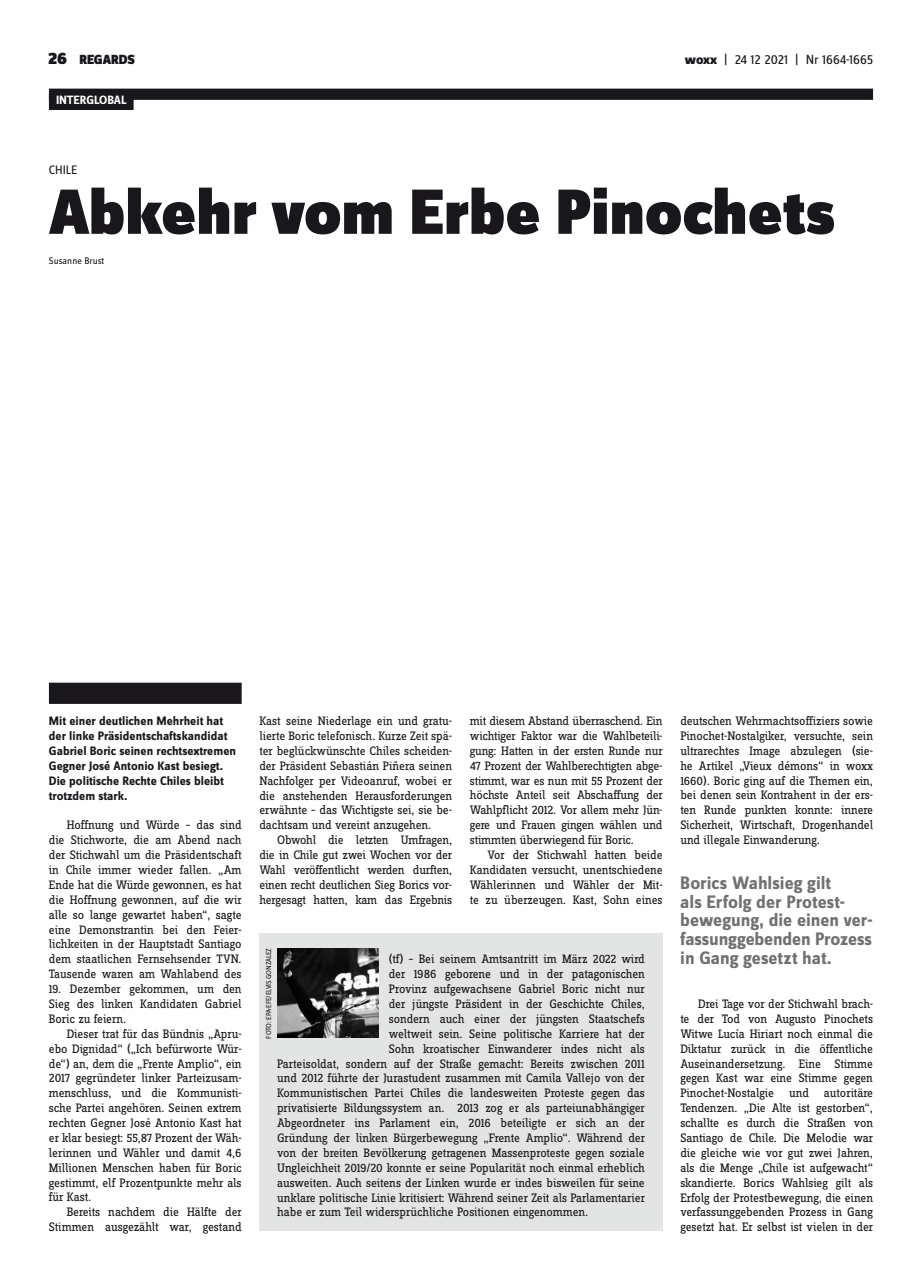
<style>
.page{position:relative;width:922px;height:1276px;background:#fff}
.page>*{position:absolute;margin:0;border:0;box-sizing:border-box;transform-origin:0 0}
.t1{font:900 66.25px "Zine Sans Dis";color:#1a171c}
.t2{font:700 18.75px/18.8px "Zine Sans Dis";color:#707172}
.t3{font:13.75px "Zine Sans Dis";letter-spacing:-.01em;color:#1a171c}
.t4{font:900 13.75px "Zine Sans Dis";letter-spacing:-.01em;color:#1a171c}
.t5{font:12.75px/14.9px "Zine Slab Dis";letter-spacing:-.01em;color:#1a171c;text-align:justify}
.t6{font:700 12.75px/14.9px "Zine Sans Dis";color:#1a171c}
.t7{font:12.75px "Zine Sans Dis";letter-spacing:-.01em;color:#1a171c}
.t8{font:700 12.5px "Zine Sans Dis";letter-spacing:-.005em;color:#fff}
.t9{font:10px "Zine Sans Dis";color:#1a171c}
.t10{font:7.5px "Zine Sans Dis";letter-spacing:-.04em;color:#1a171c}
.s1{font-size:17.5px}
.s2{font-weight:800}
</style>
<div class="page">
<div style="left:49px;top:89px;width:823px;height:11px;background:#1a171c"></div>
<div style="left:49px;top:94px;width:85px;height:16px;background:#1a171c"></div>
<div style="left:49px;top:682px;width:192px;height:22px;background:#1a171c"></div>
<div style="left:259px;top:933px;width:403px;height:298px;background:#e3e4e4"></div>
<img style="left:277px;top:948px;width:101px;height:89px">
<p class="t4" style="left:48px;top:52px;width:88px"><span class="s1">26</span> REGARDS</p>
<p class="t3" style="left:684px;top:53px;width:190px"><span class="s2">woxx</span> | 24 12 2021 | Nr 1664-1665</p>
<p class="t8" style="left:56px;top:93px;width:72px">INTERGLOBAL</p>
<p class="t7" style="left:49px;top:164px;width:30px">Chile</p>
<h1 class="t1" style="left:49px;top:175px;width:787px">Abkehr vom Erbe Pinochets</h1>
<p class="t9" style="left:49px;top:256px;width:57px">Susanne Brust</p>
<p class="t6" style="left:49px;top:714px;width:189px">Mit einer deutlichen Mehrheit hat der linke Präsidentschaftskandidat<br>Gabriel Boric seinen rechtsextremen<br>Gegner José Antonio Kast besiegt.<br>Die politische Rechte Chiles bleibt trotzdem stark.</p>
<p class="t5" style="left:49px;top:818px;width:194px;text-indent:18px">Hoffnung und Würde – das sind die Stichworte, die am Abend nach der Stichwahl um die Präsidentschaft in Chile immer wieder fallen. „Am Ende hat die Würde gewonnen, es hat die Hoffnung gewonnen, auf die wir alle so lange gewartet haben“, sagte eine Demonstrantin bei den Feier&shy;lichkeiten in der Hauptstadt Santiago dem staatlichen Fernsehsender TVN.<br>Tausende waren am Wahlabend des</p>
<p class="t5" style="left:49px;top:982px;width:194px">19. Dezember gekommen, um den Sieg des linken Kandidaten Gabriel Boric zu feiern.</p>
<p class="t5" style="left:49px;top:1026px;width:194px;text-indent:18px">Dieser trat für das Bündnis „Apru&shy;ebo Dignidad“ („Ich befürworte Wür&shy;de“) an, dem die „Frente Amplio“, ein 2017 gegründeter linker Parteizusam&shy;menschluss, und die Kommunisti&shy;sche Partei angehören. Seinen extrem rechten Gegner José Antonio Kast hat er klar besiegt: 55,87 Prozent der Wäh&shy;lerinnen und Wähler und damit 4,6<br>Millionen Menschen haben für Boric gestimmt, elf Prozentpunkte mehr als für Kast.</p>
<p class="t5" style="left:49px;top:1205px;width:194px;text-align:right">Bereits nachdem die Hälfte der<br>Stimmen ausgezählt war, gestand</p>
<p class="t5" style="left:259px;top:714px;width:194px">Kast seine Niederlage ein und gratu&shy;lierte Boric telefonisch. Kurze Zeit spä&shy;ter beglückwünschte Chiles scheiden&shy;der Präsident Sebastián Piñera seinen Nachfolger per Videoanruf, wobei er die anstehenden Herausforderungen erwähnte – das Wichtigste sei, sie be&shy;dachtsam und vereint anzugehen.</p>
<p class="t5" style="left:259px;top:833px;width:194px;text-indent:18px">Obwohl die letzten Umfragen, die in Chile gut zwei Wochen vor der Wahl veröffentlicht werden durften, einen recht deutlichen Sieg Borics vor&shy;hergesagt hatten, kam das Ergebnis</p>
<p class="t5" style="left:469px;top:714px;width:194px">mit diesem Abstand überraschend. Ein wichtiger Faktor war die Wahlbeteili&shy;gung: Hatten in der ersten Runde nur 47 Prozent der Wahlberechtigten abge&shy;stimmt, war es nun mit 55 Prozent der höchste Anteil seit Abschaffung der Wahlpflicht 2012. Vor allem mehr Jün&shy;gere und Frauen gingen wählen und stimmten überwiegend für Boric.</p>
<p class="t5" style="left:469px;top:848px;width:194px;text-indent:18px">Vor der Stichwahl hatten beide Kandidaten versucht, unentschiedene Wählerinnen und Wähler der Mit&shy;te zu überzeugen. Kast, Sohn eines</p>
<p class="t10" style="left:265px;top:1038px;width:92px;rotate:-90deg">Foto: EPA-EFE/Elvis Gonzalez</p>
<p class="t5" style="left:389px;top:952px;width:257px">(tf) – Bei seinem Amtsantritt im März 2022 wird</p>
<p class="t5" style="left:389px;top:967px;width:257px">der 1986 geborene und in der patagonischen</p>
<p class="t5" style="left:389px;top:982px;width:257px">Provinz aufgewachsene Gabriel Boric nicht nur</p>
<p class="t5" style="left:389px;top:997px;width:257px">der jüngste Präsident in der Geschichte Chiles,</p>
<p class="t5" style="left:389px;top:1012px;width:257px">sondern auch einer der jüngsten Staatschefs</p>
<p class="t5" style="left:389px;top:1026px;width:257px">weltweit sein. Seine politische Karriere hat der</p>
<p class="t5" style="left:389px;top:1041px;width:257px">Sohn kroatischer Einwanderer indes nicht als</p>
<p class="t5" style="left:277px;top:1056px;width:369px">Parteisoldat, sondern auf der Straße gemacht: Bereits zwischen 2011</p>
<p class="t5" style="left:277px;top:1071px;width:369px">und 2012 führte der Jurastudent zusammen mit Camila Vallejo von der</p>
<p class="t5" style="left:277px;top:1086px;width:369px">Kommunistischen Partei Chiles die landesweiten Proteste gegen das</p>
<p class="t5" style="left:277px;top:1101px;width:369px">privatisierte Bildungssystem an. 2013 zog er als parteiunabhängiger</p>
<p class="t5" style="left:277px;top:1116px;width:369px">Abgeordneter ins Parlament ein, 2016 beteiligte er sich an der</p>
<p class="t5" style="left:277px;top:1131px;width:369px">Gründung der linken Bürgerbewegung „Frente Amplio“. Während der</p>
<p class="t5" style="left:277px;top:1145px;width:369px">von der breiten Bevölkerung getragenen Massenproteste gegen soziale</p>
<p class="t5" style="left:277px;top:1160px;width:369px">Ungleichheit 2019/20 konnte er seine Popularität noch einmal erheblich</p>
<p class="t5" style="left:277px;top:1175px;width:369px">ausweiten. Auch seitens der Linken wurde er indes bisweilen für seine</p>
<p class="t5" style="left:277px;top:1190px;width:369px">unklare politische Linie kritisiert: Während seiner Zeit als Parlamentarier</p>
<p class="t5" style="left:277px;top:1205px;width:312px">habe er zum Teil widersprüchliche Positionen eingenommen.</p>
<p class="t5" style="left:680px;top:714px;width:194px">deutschen Wehrmachtsoffiziers sowie Pinochet-Nostalgiker, versuchte, sein ultrarechtes Image abzulegen (sie&shy;he Artikel „Vieux démons“ in woxx 1660). Boric ging auf die Themen ein, bei denen sein Kontrahent in der ers&shy;ten Runde punkten konnte: innere Sicherheit, Wirtschaft, Drogenhandel und illegale Einwanderung.</p>
<h2 class="t2" style="left:680px;top:874px;width:194px">Borics Wahlsieg gilt<br>als Erfolg der Protest&shy;bewegung, die einen ver&shy;fassunggebenden Prozess in Gang gesetzt hat.</h2>
<p class="t5" style="left:680px;top:997px;width:194px;text-indent:18px">Drei Tage vor der Stichwahl brach&shy;te der Tod von Augusto Pinochets Witwe Lucía Hiriart noch einmal die Diktatur zurück in die öffentliche Auseinandersetzung. Eine Stimme gegen Kast war eine Stimme gegen Pinochet-Nostalgie und autoritäre Tendenzen. „Die Alte ist gestorben“, schallte es durch die Straßen von Santiago de Chile. Die Melodie war die gleiche wie vor gut zwei Jahren, als die Menge „Chile ist aufgewacht“ skandierte. Borics Wahlsieg gilt als Erfolg der Protestbewegung, die einen verfassunggebenden Prozess in Gang gesetzt hat. Er selbst ist vielen in der</p>
</div>
